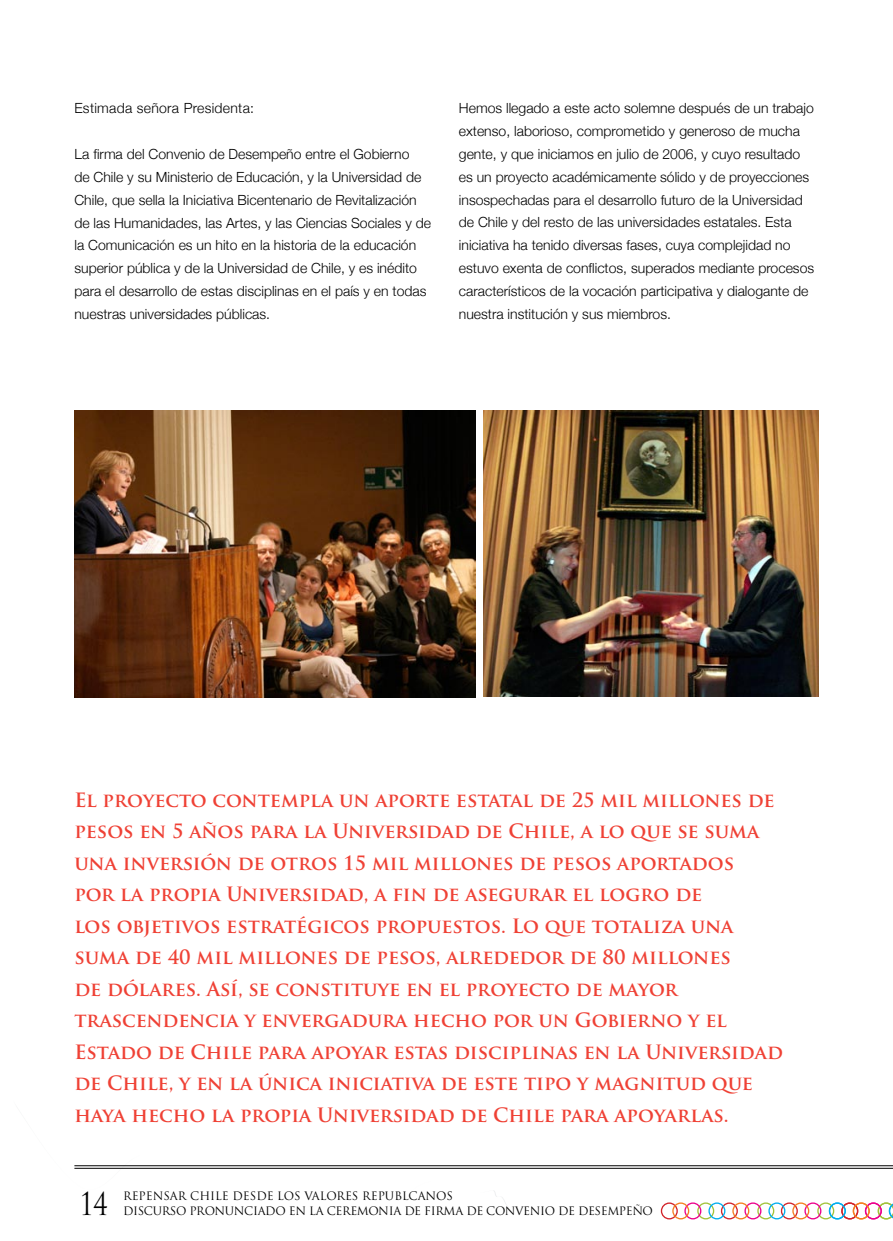
<style>
.page{position:relative;width:893px;height:1241px;background:#fff}
.page>*{position:absolute;margin:0;border:0;box-sizing:border-box;transform-origin:0 0}
.t1{font:30.8px "Trajan Pro";color:#000;scale:.82 1}
.t2{font:700 19.25px/31.5px "Trajan Pro";color:#ef4135}
.t3{font:300 14px/22.9px "Helvetica Neue";color:#000}
.t4{font:300 14px "Helvetica Neue";letter-spacing:.02em;color:#000}
.t5{font:11.38px "Trajan Pro";letter-spacing:-.03em;color:#000}
.t6{font:11.38px "Trajan Pro";color:#000}
</style>
<div class="page">
<img style="left:74px;top:410px;width:401px;height:287px">
<img style="left:484px;top:410px;width:335px;height:286px">
<svg style="left:74px;top:1166px;width:65px;height:3px"></svg>
<hr style="left:74px;top:1165px;width:819px;height:1px;background:#000">
<hr style="left:74px;top:1167px;width:819px;height:1px;background:#000">
<div style="left:697px;top:1202px;width:17px;height:17px;border:1px solid #a2c33a;border-radius:50%"></div>
<div style="left:684px;top:1202px;width:17px;height:17px;border:1px solid #ec008c;border-radius:50%"></div>
<div style="left:661px;top:1202px;width:17px;height:17px;border:1px solid #d2232a;border-radius:50%"></div>
<div style="left:672px;top:1202px;width:17px;height:17px;border:1px solid #f57e20;border-radius:50%"></div>
<div style="left:757px;top:1202px;width:17px;height:17px;border:1px solid #a2c33a;border-radius:50%"></div>
<div style="left:744px;top:1202px;width:17px;height:17px;border:1px solid #ec008c;border-radius:50%"></div>
<div style="left:721px;top:1202px;width:17px;height:17px;border:1px solid #d2232a;border-radius:50%"></div>
<div style="left:732px;top:1202px;width:17px;height:17px;border:1px solid #f57e20;border-radius:50%"></div>
<div style="left:708px;top:1202px;width:17px;height:17px;border:1px solid #00aeef;border-radius:50%"></div>
<div style="left:817px;top:1202px;width:17px;height:17px;border:1px solid #a2c33a;border-radius:50%"></div>
<div style="left:804px;top:1202px;width:17px;height:17px;border:1px solid #ec008c;border-radius:50%"></div>
<div style="left:781px;top:1202px;width:17px;height:17px;border:1px solid #d2232a;border-radius:50%"></div>
<div style="left:792px;top:1202px;width:17px;height:17px;border:1px solid #f57e20;border-radius:50%"></div>
<div style="left:768px;top:1202px;width:17px;height:17px;border:1px solid #00aeef;border-radius:50%"></div>
<div style="left:865px;top:1202px;width:17px;height:17px;border:1px solid #ec008c;border-radius:50%"></div>
<div style="left:841px;top:1202px;width:17px;height:17px;border:1px solid #d2232a;border-radius:50%"></div>
<div style="left:853px;top:1202px;width:17px;height:17px;border:1px solid #f57e20;border-radius:50%"></div>
<div style="left:829px;top:1202px;width:17px;height:17px;border:1px solid #00aeef;border-radius:50%"></div>
<svg style="left:878px;top:1202px;width:15px;height:17px"></svg>
<p class="t4" style="left:74px;top:99px;width:181px">Estimada señora Presidenta:</p>
<p class="t3" style="left:74px;top:142px;width:358px">La firma del Convenio de Desempeño entre el Gobierno<br>de Chile y su Ministerio de Educación, y la Universidad de Chile, que sella la Iniciativa Bicentenario de Revitalización de las Humanidades, las Artes, y las Ciencias Sociales y de la Comunicación es un hito en la historia de la educación superior pública y de la Universidad de Chile, y es inédito para el desarrollo de estas disciplinas en el país y en todas nuestras universidades públicas.</p>
<p class="t3" style="left:459px;top:96px;width:357px">Hemos llegado a este acto solemne después de un trabajo extenso, laborioso, comprometido y generoso de mucha gente, y que iniciamos en julio de 2006, y cuyo resultado es un proyecto académicamente sólido y de proyecciones insospechadas para el desarrollo futuro de la Universidad de Chile y del resto de las universidades estatales. Esta iniciativa ha tenido diversas fases, cuya complejidad no estuvo exenta de conflictos, superados mediante procesos característicos de la vocación participativa y dialogante de nuestra institución y sus miembros.</p>
<p class="t2" style="left:74px;top:784px;width:710px">El proyecto contempla un aporte estatal de 25 mil millones de pesos en 5 años para la Universidad de Chile, a lo que se suma una inversión de otros 15 mil millones de pesos aportados<br>por la propia Universidad, a fin de asegurar el logro de<br>los objetivos estratégicos propuestos. Lo que totaliza una suma de 40 mil millones de pesos, alrededor de 80 millones<br>de dólares. Así, se constituye en el proyecto de mayor trascendencia y envergadura hecho por un Gobierno y el Estado de Chile para apoyar estas disciplinas en la Universidad de Chile, y en la única iniciativa de este tipo y magnitud que haya hecho la propia Universidad de Chile para apoyarlas.</p>
<h1 class="t1" style="left:79px;top:1183px;width:36px">14</h1>
<p class="t6" style="left:123px;top:1187px;width:331px">REPENSAR CHILE DESDE LOS VALORES REPUBLCANOS</p>
<p class="t5" style="left:123px;top:1203px;width:531px">DISCURSO PRONUNCIADO EN LA CEREMONIA DE FIRMA DE CONVENIO DE DESEMPEÑO</p>
</div>
